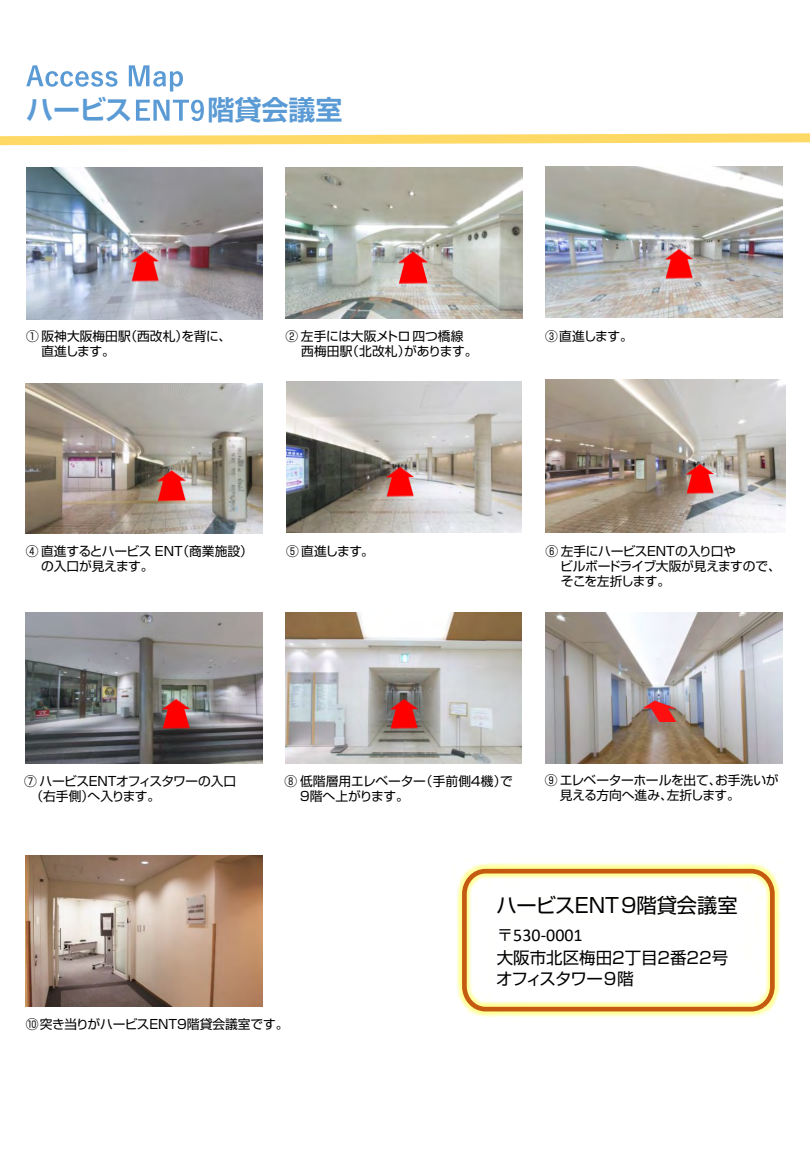
<style>
.page{position:relative;width:810px;height:1170px;background:#fff}
.page>*{position:absolute;margin:0;border:0;box-sizing:border-box;transform-origin:0 0}
.t1{font:700 27px "Shin Go Pro De";color:#5b9bd5}
.t2{font:20.25px "Shin Go Pro";color:#000}
.t3{font:18px "Calibri";color:#000}
.t4{font:16.5px/21px "Shin Go Pro";color:#000}
.t5{font:12.75px/15px "Shin Go Pro";letter-spacing:-.02em;color:#000}
.t6{font:12.75px/15px "Shin Go Pro";color:#000}
.s1{font-family:"Koz Go Pr 6 N";font-size:16.5px}
</style>
<div class="page">
<img style="left:26px;top:383px;width:236px;height:151px">
<img style="left:26px;top:612px;width:236px;height:151px">
<img style="left:545px;top:612px;width:237px;height:151px">
<img style="left:285px;top:612px;width:237px;height:151px">
<img style="left:26px;top:168px;width:237px;height:151px">
<img style="left:129px;top:246px;width:29px;height:44px">
<img style="left:285px;top:168px;width:237px;height:150px">
<img style="left:397px;top:246px;width:31px;height:47px">
<img style="left:545px;top:167px;width:237px;height:151px">
<img style="left:664px;top:243px;width:28px;height:44px">
<img style="left:156px;top:465px;width:30px;height:46px">
<img style="left:286px;top:382px;width:236px;height:150px">
<img style="left:546px;top:380px;width:240px;height:152px">
<img style="left:384px;top:461px;width:29px;height:45px">
<img style="left:685px;top:458px;width:29px;height:44px">
<img style="left:160px;top:693px;width:29px;height:44px">
<img style="left:638px;top:700px;width:47px;height:21px">
<img style="left:389px;top:693px;width:29px;height:44px">
<img style="left:26px;top:855px;width:236px;height:151px">
<svg style="left:0;top:133px;width:810px;height:13px"></svg>
<svg style="left:26px;top:65px;width:91px;height:22px"></svg>
<svg style="left:129px;top:65px;width:54px;height:26px"></svg>
<svg style="left:136px;top:100px;width:68px;height:21px"></svg>
<img style="left:457px;top:863px;width:325px;height:156px">
<div style="left:462px;top:868px;width:313px;height:143px;border:5px solid #c55a11;border-radius:22px"></div>
<h1 class="t1" style="left:26px;top:88px;width:107px">ハービス</h1>
<h1 class="t1" style="left:207px;top:88px;width:136px">階貸会議室</h1>
<p class="t6" style="left:42px;top:327px;width:191px;text-indent:-15px">① 阪神大阪梅田駅（西改札）を背に、直進します。</p>
<p class="t6" style="left:301px;top:327px;width:178px;text-indent:-16px">② 左手には大阪メトロ四つ橋線西梅田駅（北改札）があります。</p>
<p class="t5" style="left:545px;top:327px;width:89px">③直進します。</p>
<p class="t5" style="left:41px;top:542px;width:213px;text-indent:-15px">④ 直進するとハービス ENT（商業施設）の入口が見えます。</p>
<p class="t5" style="left:286px;top:541px;width:89px">⑤ 直進します。</p>
<p class="t5" style="left:560px;top:541px;width:222px;text-indent:-15px">⑥ 左手にハービスENTの入り口や<br>ビルボードライブ大阪が見えますので、そこを左折します。</p>
<p class="t5" style="left:24px;top:772px;width:213px">⑦ ハービスENTオフィスタワーの入口　（右手側）へ入ります。</p>
<p class="t5" style="left:299px;top:772px;width:216px;text-indent:-14px">⑧ 低階層用エレベーター（手前側４機）で<br>９階へ上がります。</p>
<p class="t5" style="left:560px;top:770px;width:220px;text-indent:-15px">⑨ エレベーターホールを出て、お手洗いが見える方向へ進み、左折します。</p>
<p class="t5" style="left:26px;top:1015px;width:264px">⑩突き当りがハービスENT9階貸会議室です。</p>
<h2 class="t2" style="left:497px;top:888px;width:243px">ハービスENT9階貸会議室</h2>
<h3 class="t3" style="left:497px;top:922px;width:88px"><span class="s1">〒</span>530-0001</h3>
<p class="t4" style="left:496px;top:945px;width:233px">大阪市北区梅田2丁目2番22号オフィスタワー9階</p>
</div>
